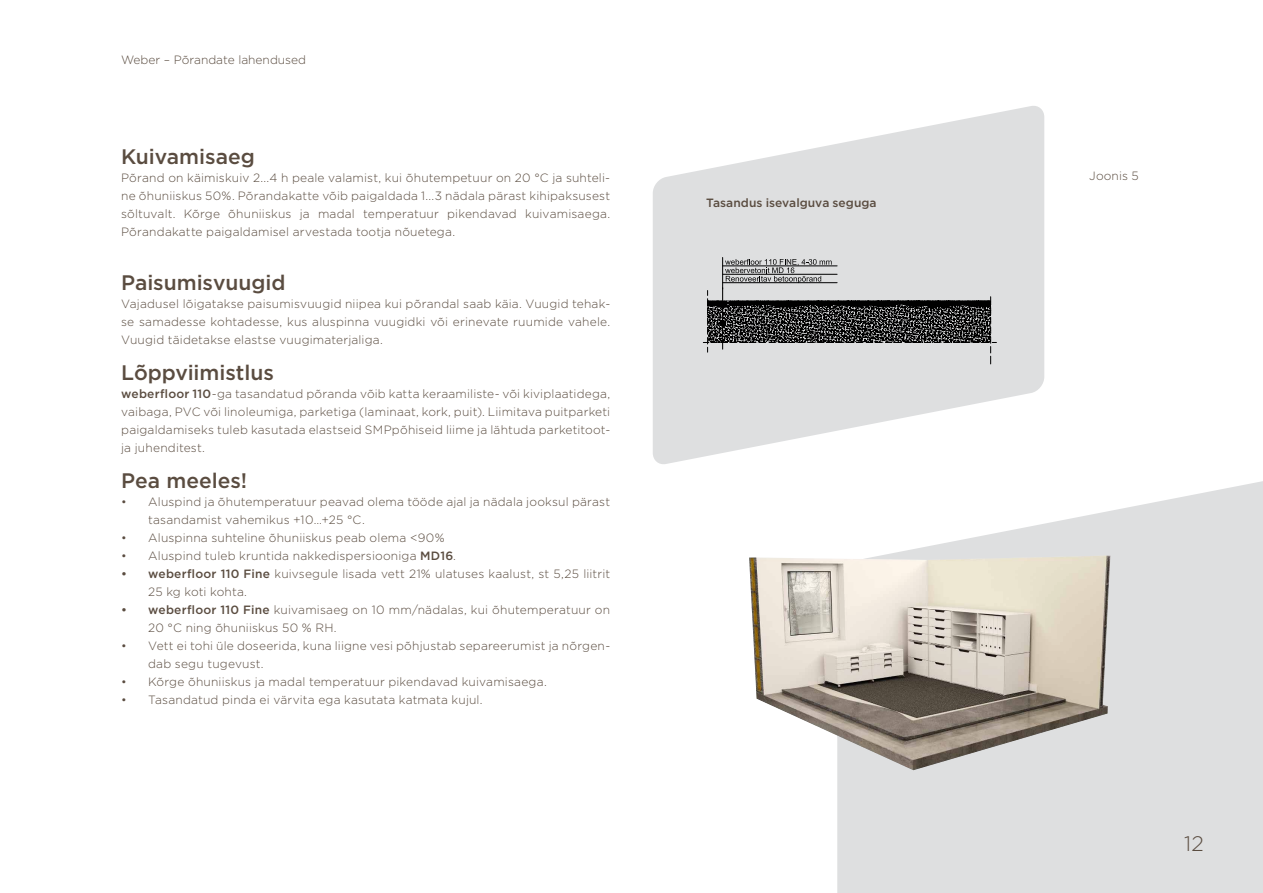
<style>
.page{position:relative;width:1263px;height:893px;background:#fff}
.page>*{position:absolute;margin:0;border:0;box-sizing:border-box;transform-origin:0 0}
.t1{font:500 21px "Gotham Pro";color:#5a4c40}
.t2{font:300 21px "Gotham Pro";color:#5a4c40}
.t3{font:300 12px/18px "Gotham Pro";letter-spacing:.015em;color:#5a4c40}
.t4{font:500 12px "Gotham Pro";color:#5a4c40}
.s1{font-weight:500}
</style>
<div class="page">
<svg style="left:837px;top:481px;width:426px;height:412px;background:#e2e3e4"></svg>
<img style="left:749px;top:556px;width:361px;height:214px">
<svg style="left:653px;top:106px;width:391px;height:358px;fill:#dedfe0"></svg>
<svg style="left:696px;top:234px;width:302px;height:137px;background:#a6a7a8"></svg>
<p class="t3" style="left:121px;top:51px;width:186px">Weber – Põrandate lahendused</p>
<h1 class="t1" style="left:121px;top:145px;width:135px">Kuivamisaeg</h1>
<p class="t3" style="left:121px;top:169px;width:490px;text-align:justify">Põrand on käimiskuiv 2...4 h peale valamist, kui õhutempetuur on 20 °C ja suhteli&shy;ne õhuniiskus 50%. Põrandakatte võib paigaldada 1...3 nädala pärast kihipaksusest sõltuvalt. Kõrge õhuniiskus ja madal temperatuur pikendavad kuivamisaega.<br>Põrandakatte paigaldamisel arvestada tootja nõuetega.</p>
<h1 class="t1" style="left:121px;top:271px;width:166px">Paisumisvuugid</h1>
<p class="t3" style="left:121px;top:295px;width:490px;text-align:justify">Vajadusel lõigatakse paisumisvuugid niipea kui põrandal saab käia. Vuugid tehak&shy;se samadesse kohtadesse, kus aluspinna vuugidki või erinevate ruumide vahele.<br>Vuugid täidetakse elastse vuugimaterjaliga.</p>
<h1 class="t1" style="left:121px;top:361px;width:154px">Lõppviimistlus</h1>
<p class="t3" style="left:121px;top:385px;width:490px;text-align:justify"><span class="s1">weberfloor 110</span>-ga tasandatud põranda võib katta keraamiliste- või kiviplaatidega, vaibaga, PVC või linoleumiga, parketiga (laminaat, kork, puit). Liimitava puitparketi paigaldamiseks tuleb kasutada elastseid SMPpõhiseid liime ja lähtuda parketitoot&shy;ja juhenditest.</p>
<h1 class="t1" style="left:121px;top:469px;width:127px">Pea meeles!</h1>
<p class="t3" style="left:148px;top:493px;width:464px;text-indent:-27px">• Aluspind ja õhutemperatuur peavad olema tööde ajal ja nädala jooksul pärast tasandamist vahemikus +10…+25 °C.</p>
<p class="t3" style="left:121px;top:529px;width:325px">• Aluspinna suhteline õhuniiskus peab olema &lt;90%</p>
<p class="t3" style="left:121px;top:547px;width:336px">• Aluspind tuleb kruntida nakkedispersiooniga <span class="s1">MD16</span>.</p>
<p class="t3" style="left:148px;top:565px;width:463px;text-indent:-27px"><span class="s1">• weberfloor 110 Fine</span> kuivsegule lisada vett 21% ulatuses kaalust, st 5,25 liitrit<br>25 kg koti kohta.</p>
<p class="t3" style="left:148px;top:601px;width:463px;text-indent:-27px"><span class="s1">• weberfloor 110 Fine</span> kuivamisaeg on 10 mm/nädalas, kui õhutemperatuur on<br>20 °C ning õhuniiskus 50 % RH.</p>
<p class="t3" style="left:148px;top:637px;width:463px;text-indent:-27px">• Vett ei tohi üle doseerida, kuna liigne vesi põhjustab separeerumist ja nõrgen&shy;dab segu tugevust.</p>
<p class="t3" style="left:121px;top:673px;width:427px">• Kõrge õhuniiskus ja madal temperatuur pikendavad kuivamisaega.</p>
<p class="t3" style="left:121px;top:691px;width:363px">• Tasandatud pinda ei värvita ega kasutata katmata kujul.</p>
<p class="t4" style="left:706px;top:196px;width:172px">Tasandus isevalguva seguga</p>
<p class="t3" style="left:1089px;top:167px;width:51px">Joonis 5</p>
<h1 class="t2" style="left:1184px;top:832px;width:21px">12</h1>
</div>
